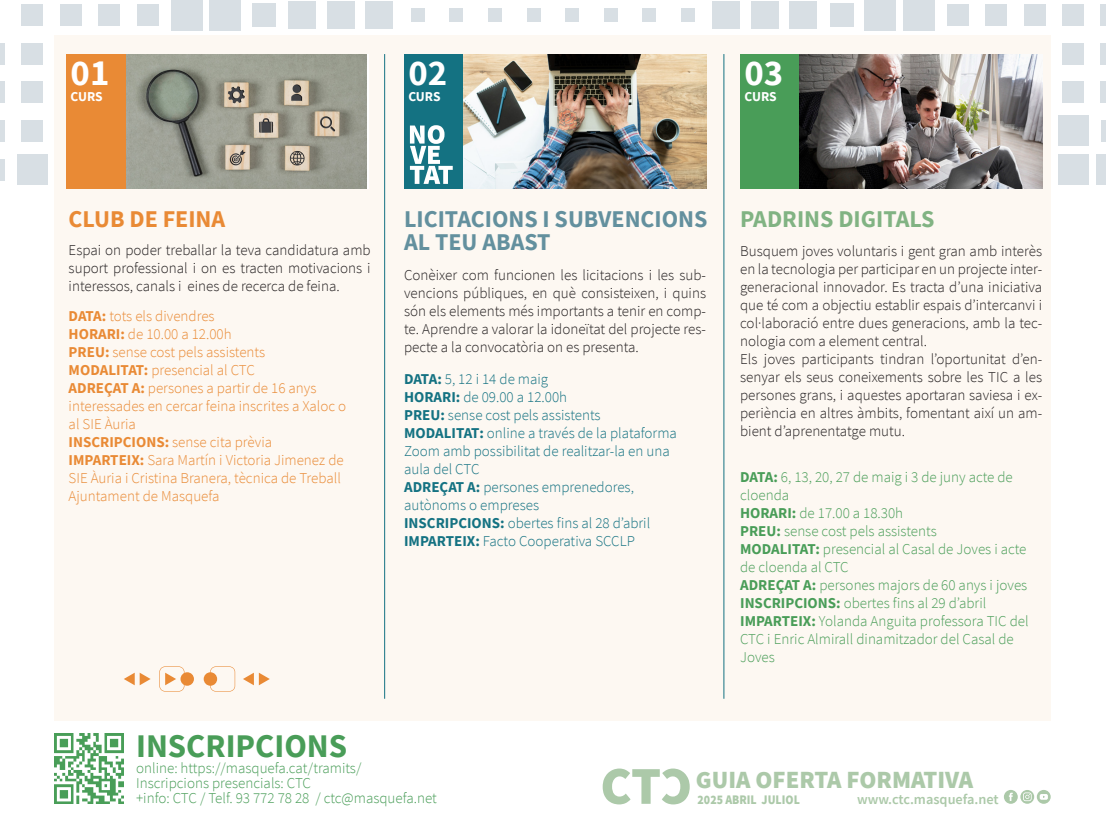
<style>
.page{position:relative;width:1106px;height:830px;background:#fff}
.page>*{position:absolute;margin:0;border:0;box-sizing:border-box;transform-origin:0 0}
.t1{font:700 36.75px "Source Sans Pro";color:#fff}
.t2{font:700 33px "Source Sans Pro";color:#499d58}
.t3{font:900 24.6px "Source Sans Pro";color:#acc9a9}
.NOMS_CURSOS{font:700 24px/22.5px "Source Sans Pro";color:#63909e}
.NOMS_CURSOS-2{font:700 24px "Source Sans Pro";color:#81b383}
.NOMS_CURSOS-3{font:700 24px "Source Sans Pro";color:#e98a35}
.pa_de_text{font:300 15px/18px "Source Sans Pro";color:#231f20;text-align:justify}
.pa_de_text-2{font:300 15px/18px "Source Sans Pro";color:#499d58}
.pa_de_text-3{font:300 15px/18px "Source Sans Pro";color:#e98a35}
.pa_de_text-4{font:300 15px/18px "Source Sans Pro";color:#147282}
.t4{font:600 14.25px "Source Sans Pro";color:#acc9a9}
.t5{font:700 13.5px "Source Sans Pro";letter-spacing:-.015em;color:#fff}
.t6{font:900 13.05px "Source Sans Pro";color:#acc9a9;scale:.9 1}
.s1{font-weight:700}
</style>
<div class="page">
<svg style="left:1004px;top:790px;width:46px;height:13px"></svg>
<img style="left:54px;top:733px;width:70px;height:70px">
<svg style="left:602px;top:768px;width:87px;height:36px"></svg>
<div style="left:21px;top:4px;width:22px;height:22px;background:#d8dfe4"></div>
<div style="left:60px;top:4px;width:22px;height:22px;background:#d8dfe4"></div>
<div style="left:99px;top:4px;width:21px;height:22px;background:#d8dfe4"></div>
<div style="left:137px;top:4px;width:22px;height:22px;background:#d8dfe4"></div>
<div style="left:171px;top:0;width:31px;height:31px;background:#d8dfe4"></div>
<div style="left:209px;top:0;width:32px;height:31px;background:#d8dfe4"></div>
<div style="left:252px;top:3px;width:23px;height:24px;background:#d8dfe4"></div>
<div style="left:289px;top:2px;width:27px;height:27px;background:#d8dfe4"></div>
<div style="left:327px;top:2px;width:27px;height:27px;background:#d8dfe4"></div>
<div style="left:366px;top:2px;width:27px;height:27px;background:#d8dfe4"></div>
<div style="left:411px;top:8px;width:14px;height:14px;background:#d8dfe4"></div>
<div style="left:449px;top:8px;width:14px;height:14px;background:#d8dfe4"></div>
<div style="left:488px;top:8px;width:14px;height:14px;background:#d8dfe4"></div>
<div style="left:526px;top:8px;width:14px;height:14px;background:#d8dfe4"></div>
<div style="left:565px;top:8px;width:14px;height:14px;background:#d8dfe4"></div>
<div style="left:603px;top:8px;width:14px;height:14px;background:#d8dfe4"></div>
<div style="left:642px;top:8px;width:14px;height:14px;background:#d8dfe4"></div>
<div style="left:680px;top:8px;width:14px;height:14px;background:#d8dfe4"></div>
<div style="left:712px;top:2px;width:27px;height:27px;background:#d8dfe4"></div>
<div style="left:751px;top:2px;width:27px;height:27px;background:#d8dfe4"></div>
<div style="left:789px;top:2px;width:28px;height:27px;background:#d8dfe4"></div>
<div style="left:830px;top:3px;width:23px;height:24px;background:#d8dfe4"></div>
<div style="left:865px;top:0;width:31px;height:31px;background:#d8dfe4"></div>
<div style="left:903px;top:0;width:31px;height:31px;background:#d8dfe4"></div>
<div style="left:946px;top:4px;width:22px;height:22px;background:#d8dfe4"></div>
<div style="left:985px;top:4px;width:22px;height:22px;background:#d8dfe4"></div>
<div style="left:1023px;top:4px;width:22px;height:22px;background:#d8dfe4"></div>
<div style="left:1062px;top:4px;width:22px;height:22px;background:#d8dfe4"></div>
<div style="left:1100px;top:4px;width:6px;height:22px;background:#d8dfe4"></div>
<div style="left:0;top:43px;width:5px;height:22px;background:#d8dfe4"></div>
<div style="left:22px;top:43px;width:21px;height:22px;background:#d8dfe4"></div>
<div style="left:1062px;top:43px;width:22px;height:22px;background:#d8dfe4"></div>
<div style="left:1100px;top:43px;width:6px;height:22px;background:#d8dfe4"></div>
<div style="left:0;top:81px;width:5px;height:22px;background:#d8dfe4"></div>
<div style="left:22px;top:81px;width:21px;height:22px;background:#d8dfe4"></div>
<div style="left:1062px;top:81px;width:22px;height:22px;background:#d8dfe4"></div>
<div style="left:1100px;top:81px;width:6px;height:22px;background:#d8dfe4"></div>
<div style="left:0;top:120px;width:5px;height:22px;background:#d8dfe4"></div>
<div style="left:22px;top:120px;width:21px;height:22px;background:#d8dfe4"></div>
<div style="left:1057px;top:115px;width:31px;height:31px;background:#d8dfe4"></div>
<div style="left:1101px;top:120px;width:5px;height:22px;background:#d8dfe4"></div>
<div style="left:0;top:159px;width:5px;height:21px;background:#d8dfe4"></div>
<div style="left:17px;top:154px;width:31px;height:31px;background:#d8dfe4"></div>
<div style="left:1057px;top:154px;width:31px;height:31px;background:#d8dfe4"></div>
<div style="left:1096px;top:154px;width:10px;height:31px;background:#d8dfe4"></div>
<div style="left:55px;top:35px;width:996px;height:685px;background:#fdf8f2"></div>
<div style="left:404px;top:54px;width:91px;height:135px;background:#147282"></div>
<img style="left:463px;top:54px;width:243px;height:135px">
<div style="left:740px;top:54px;width:91px;height:135px;background:#499d58"></div>
<img style="left:799px;top:54px;width:243px;height:135px">
<hr style="left:384px;top:54px;width:1px;height:644px;background:#147282">
<hr style="left:723px;top:54px;width:1px;height:644px;background:#147282">
<div style="left:66px;top:54px;width:91px;height:135px;background:#e98a35"></div>
<img style="left:126px;top:54px;width:240px;height:135px">
<div style="left:180px;top:672px;width:14px;height:13px;background:#e98a35;border-radius:50%"></div>
<svg style="left:210px;top:666px;width:25px;height:25px"></svg>
<div style="left:204px;top:672px;width:13px;height:13px;background:#e98a35;border-radius:50%"></div>
<svg style="left:243px;top:672px;width:27px;height:13px"></svg>
<svg style="left:159px;top:666px;width:25px;height:25px"></svg>
<svg style="left:124px;top:672px;width:27px;height:13px"></svg>
<svg style="left:410px;top:125px;width:43px;height:59px"></svg>
<p class="t1" style="left:71px;top:48px;width:40px">01</p>
<p class="t5" style="left:71px;top:87px;width:34px">CURS</p>
<p class="t5" style="left:408px;top:87px;width:34px">CURS</p>
<p class="t5" style="left:744px;top:87px;width:34px">CURS</p>
<p class="t1" style="left:408px;top:48px;width:40px">02</p>
<p class="t1" style="left:744px;top:48px;width:40px">03</p>
<p class="NOMS_CURSOS-3" style="left:69px;top:203px;width:158px">CLUB DE FEINA</p>
<p class="pa_de_text" style="left:69px;top:241px;width:303px">Espai on poder treballar la teva candidatura amb suport professional i on es tracten motivacions i interessos, canals i eines de recerca de feina.</p>
<p class="pa_de_text-3" style="left:69px;top:306px;width:147px"><span class="s1">DATA:</span> tots els divendres</p>
<p class="pa_de_text-3" style="left:69px;top:324px;width:164px"><span class="s1">HORARI:</span> de 10.00 a 12.00h</p>
<p class="pa_de_text-3" style="left:69px;top:342px;width:198px"><span class="s1">PREU:</span> sense cost pels assistents</p>
<p class="pa_de_text-3" style="left:69px;top:360px;width:188px"><span class="s1">MODALITAT:</span> presencial al CTC</p>
<p class="pa_de_text-3" style="left:69px;top:378px;width:279px"><span class="s1">ADREÇAT A:</span> persones a partir de 16 anys interessades en cercar feina inscrites a Xaloc o al SIE Àuria</p>
<p class="pa_de_text-3" style="left:69px;top:432px;width:205px"><span class="s1">INSCRIPCIONS:</span> sense cita prèvia</p>
<p class="pa_de_text-3" style="left:69px;top:450px;width:276px"><span class="s1">IMPARTEIX:</span> Sara Martín i Victoria Jimenez de<br>SIE Àuria i Cristina Branera, tècnica de Treball<br>Ajuntament de Masquefa</p>
<h2 class="t2" style="left:136px;top:723px;width:213px">INSCRIPCIONS</h2>
<p class="NOMS_CURSOS" style="left:404px;top:207px;width:305px">LICITACIONS I SUBVENCIONS<br>AL TEU ABAST</p>
<p class="pa_de_text" style="left:404px;top:266px;width:303px">Conèixer com funcionen les licitacions i les sub&shy;vencions públiques, en què consisteixen, i quins són els elements més importants a tenir en comp&shy;te. Aprendre a valorar la idoneïtat del projecte res&shy;pecte a la convocatòria on es presenta.</p>
<p class="pa_de_text-4" style="left:404px;top:370px;width:146px"><span class="s1">DATA:</span> 5, 12 i 14 de maig</p>
<p class="pa_de_text-4" style="left:404px;top:388px;width:164px"><span class="s1">HORARI:</span> de 09.00 a 12.00h</p>
<p class="pa_de_text-4" style="left:404px;top:406px;width:198px"><span class="s1">PREU:</span> sense cost pels assistents</p>
<p class="pa_de_text-4" style="left:404px;top:424px;width:274px"><span class="s1">MODALITAT:</span> online a través de la plataforma<br>Zoom amb possibilitat de realitzar-la en una aula del CTC</p>
<p class="pa_de_text-4" style="left:404px;top:478px;width:231px"><span class="s1">ADREÇAT A:</span> persones emprenedores, autònoms o empreses</p>
<p class="pa_de_text-4" style="left:404px;top:514px;width:248px"><span class="s1">INSCRIPCIONS:</span> obertes fins al 28 d’abril</p>
<p class="pa_de_text-4" style="left:404px;top:532px;width:232px"><span class="s1">IMPARTEIX:</span> Facto Cooperativa SCCLP</p>
<p class="NOMS_CURSOS-2" style="left:740px;top:203px;width:196px">PADRINS DIGITALS</p>
<p class="pa_de_text" style="left:740px;top:241px;width:303px">Busquem joves voluntaris i gent gran amb interès en la tecnologia per participar en un projecte inter&shy;generacional innovador. Es tracta d’una iniciativa que té com a objectiu establir espais d’intercanvi i col·laboració entre dues generacions, amb la tec&shy;nologia com a element central.</p>
<p class="pa_de_text" style="left:740px;top:349px;width:303px">Els joves participants tindran l’oportunitat d’en&shy;senyar els seus coneixements sobre les TIC a les persones grans, i aquestes aportaran saviesa i ex&shy;periència en altres àmbits, fomentant així un am&shy;bient d’aprenentatge mutu.</p>
<p class="pa_de_text-2" style="left:740px;top:467px;width:274px"><span class="s1">DATA:</span> 6, 13, 20, 27 de maig i 3 de juny acte de cloenda</p>
<p class="pa_de_text-2" style="left:740px;top:503px;width:164px"><span class="s1">HORARI:</span> de 17.00 a 18.30h</p>
<p class="pa_de_text-2" style="left:740px;top:521px;width:198px"><span class="s1">PREU:</span> sense cost pels assistents</p>
<p class="pa_de_text-2" style="left:740px;top:539px;width:288px"><span class="s1">MODALITAT:</span> presencial al Casal de Joves i acte de cloenda al CTC</p>
<p class="pa_de_text-2" style="left:740px;top:575px;width:289px"><span class="s1">ADREÇAT A:</span> persones majors de 60 anys i joves</p>
<p class="pa_de_text-2" style="left:740px;top:593px;width:248px"><span class="s1">INSCRIPCIONS:</span> obertes fins al 29 d’abril</p>
<p class="pa_de_text-2" style="left:740px;top:611px;width:290px"><span class="s1">IMPARTEIX:</span> Yolanda Anguita professora TIC del<br>CTC i Enric Almirall dinamitzador del Casal de<br>Joves</p>
<p class="pa_de_text-2" style="left:136px;top:760px;width:302px;line-height:15px">online: https://masquefa.cat/tramits/<br>Inscripcions presencials: CTC<br>+info: CTC / Telf. 93 772 78 28 / ctc@masquefa.net</p>
<h3 class="t3" style="left:696px;top:762px;width:279px">GUIA OFERTA FORMATIVA</h3>
<p class="t4" style="left:857px;top:789px;width:143px">www.ctc.masquefa.net</p>
<p class="t6" style="left:697px;top:790px;width:115px">2025 ABRIL JULIOL</p>
</div>
